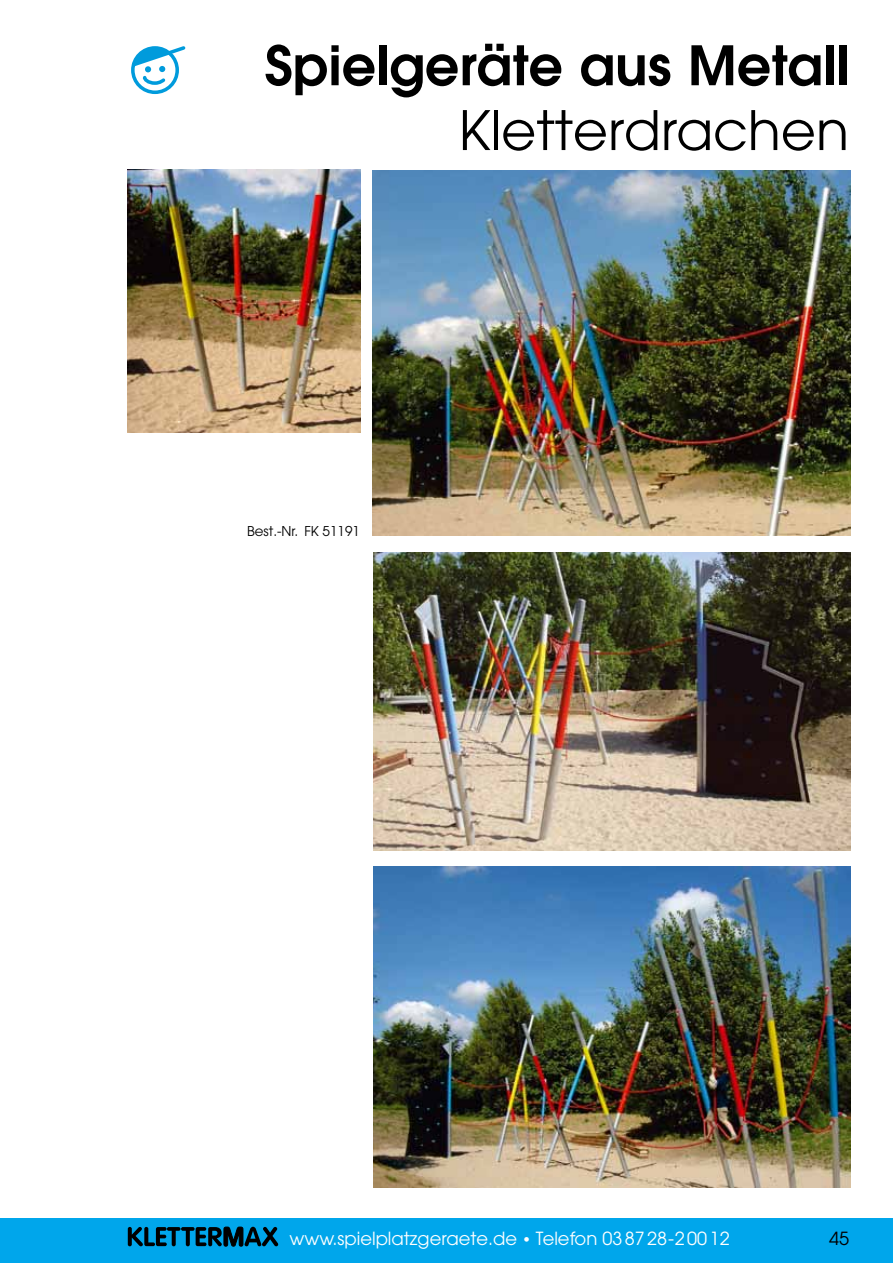
<style>
.page{position:relative;width:893px;height:1263px;background:#fff}
.page>*{position:absolute;margin:0;border:0;box-sizing:border-box;transform-origin:0 0}
.t1{font:600 54px "Avant Garde";color:#000}
.t2{font:54px "Avant Garde";color:#000}
.t3{font:18px "Avant Garde";color:#fff}
.t4{font:18px "Avant Garde";color:#000}
.t5{font:13.5px "Avant Garde";color:#000}
.s1{font-size:15px}
</style>
<div class="page">
<div style="left:0;top:1218px;width:893px;height:45px;background:#00a6eb"></div>
<svg style="left:128px;top:1227px;width:150px;height:19px"></svg>
<div style="left:131px;top:46px;width:48px;height:48px;border:4px solid #009bdc;border-radius:50%"></div>
<svg style="left:131px;top:46px;width:55px;height:41px"></svg>
<img style="left:373px;top:170px;width:477px;height:366px">
<img style="left:373px;top:866px;width:477px;height:321px">
<img style="left:128px;top:170px;width:232px;height:263px">
<img style="left:373px;top:553px;width:477px;height:297px">
<h1 class="t1" style="left:265px;top:30px;width:586px">Spielgeräte aus Metall</h1>
<h1 class="t2" style="left:458px;top:98px;width:392px">Kletterdrachen</h1>
<p class="t5" style="left:247px;top:523px;width:115px">Best.-Nr. FK 51191</p>
<p class="t3" style="left:289px;top:1228px;width:442px">www.spielplatzgeraete.de <span class="s1">•</span> Telefon 03 8728-20012</p>
<p class="t4" style="left:829px;top:1228px;width:21px">45</p>
</div>
